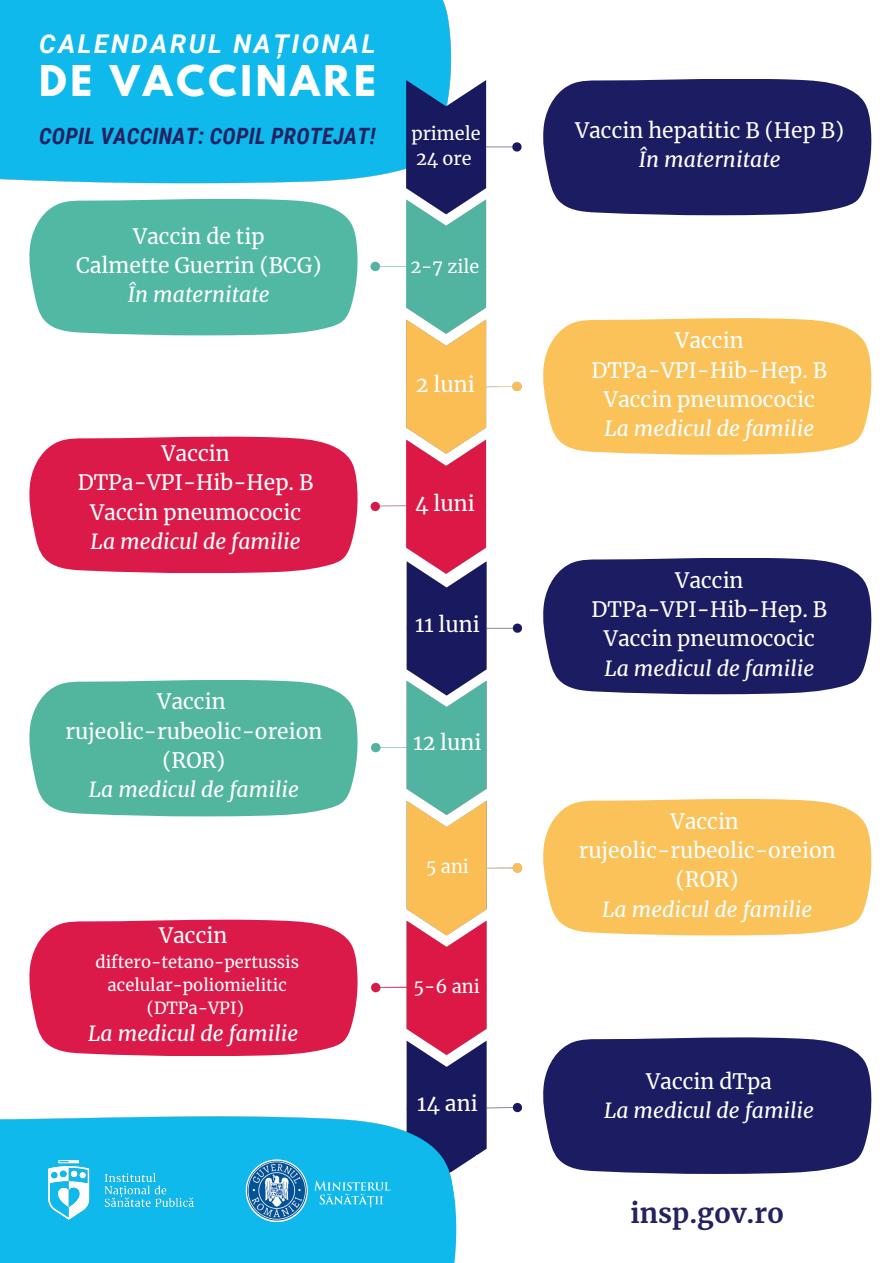
<style>
.page{position:relative;width:893px;height:1263px;background:#fff}
.page>*{position:absolute;margin:0;border:0;box-sizing:border-box;transform-origin:0 0}
.t1{font:700 37.5px "League Spartan";letter-spacing:.1em;color:#fff}
.t2{font:700 27px "Merriweather";color:#262262}
.t3{font:italic 700 25.88px "Roboto";letter-spacing:.1em;color:#fff}
.t4{font:italic 700 22.5px "Roboto Condensed";letter-spacing:.01em;color:#262262}
.t5{font:21px/29.2px "Merriweather";color:#fff;text-align:center}
.t6{font:italic 21px/29.2px "Merriweather";color:#fff;text-align:center}
.t7{font:18px/24.8px "Merriweather";color:#fff}
.t8{font:16.5px/23.1px "Merriweather";color:#fff;text-align:center}
.s1{font-style:italic}
.s2{font-style:normal}
</style>
<div class="page">
<img style="left:0;top:0;width:523px;height:1263px">
<svg style="left:29px;top:199px;width:328px;height:136px;background:#5cbca9"></svg>
<svg style="left:29px;top:437px;width:328px;height:136px;background:#de2956"></svg>
<svg style="left:29px;top:680px;width:328px;height:136px;background:#5dbaa4"></svg>
<div style="left:29px;top:920px;width:328px;height:136px;background:#dc1a4a"></div>
<svg style="left:543px;top:79px;width:328px;height:136px;background:#2a2b6c"></svg>
<svg style="left:543px;top:318px;width:328px;height:137px;background:#fac665"></svg>
<svg style="left:543px;top:558px;width:328px;height:136px;background:#2a2b6c"></svg>
<svg style="left:543px;top:799px;width:328px;height:136px;background:#fac664"></svg>
<svg style="left:543px;top:1037px;width:328px;height:137px;background:#2b2c6d"></svg>
<img style="left:23px;top:1051px;width:237px;height:212px">
<img style="left:244px;top:1158px;width:147px;height:64px">
<div style="left:476px;top:1156px;width:43px;height:107px;background:#fff"></div>
<svg style="left:450px;top:1165px;width:26px;height:98px"></svg>
<p class="t3" style="left:39px;top:29px;width:338px">CALENDARUL NAȚIONAL</p>
<p class="t1" style="left:39px;top:63px;width:338px">DE VACCINARE</p>
<h4 class="t4" style="left:39px;top:123px;width:338px">COPIL VACCINAT: COPIL PROTEJAT!</h4>
<h4 class="t5" style="left:76px;top:222px;width:247px">Vaccin de tip<br>Calmette Guerrin (BCG)<br><span class="s1">În maternitate</span></h4>
<h4 class="t5" style="left:78px;top:439px;width:237px">Vaccin<br>DTPa-VPI-Hib-Hep. B<br>Vaccin pneumococic<br><span class="s1">La medicul de familie</span></h4>
<h4 class="t5" style="left:65px;top:687px;width:258px">Vaccin rujeolic-rubeolic-oreion (ROR)<br><span class="s1">La medicul de familie</span></h4>
<h4 class="t5" style="left:159px;top:921px;width:70px">Vaccin</h4>
<p class="t8" style="left:95px;top:950px;width:205px">diftero-tetano-pertussis acelular-poliomielitic (DTPa-VPI)</p>
<p class="t6" style="left:88px;top:1019px;width:211px">La medicul de familie</p>
<p class="t7" style="left:411px;top:122px;width:71px">primele<br>24 ore</p>
<h1 class="t7" style="left:410px;top:254px;width:70px">2-7 zile</h1>
<h4 class="t5" style="left:416px;top:370px;width:60px">2 luni</h4>
<h4 class="t5" style="left:415px;top:488px;width:61px">4 luni</h4>
<h4 class="t5" style="left:415px;top:610px;width:66px">11 luni</h4>
<p class="t5" style="left:413px;top:728px;width:69px">12 luni</p>
<p class="t7" style="left:426px;top:854px;width:45px">5 ani</p>
<h3 class="t7" style="left:413px;top:975px;width:68px">5-6 ani</h3>
<h4 class="t5" style="left:417px;top:1089px;width:62px">14 ani</h4>
<p class="t5" style="left:575px;top:116px;width:271px">Vaccin hepatitic B (Hep B)<br><span class="s1">În maternitate</span></p>
<h4 class="t5" style="left:591px;top:326px;width:237px">Vaccin<br>DTPa-VPI-Hib-Hep. B<br>Vaccin pneumococic<br><span class="s1">La medicul de familie</span></h4>
<p class="t5" style="left:591px;top:566px;width:237px">Vaccin<br>DTPa-VPI-Hib-Hep. B<br>Vaccin pneumococic<br><span class="s1">La medicul de familie</span></p>
<h4 class="t5" style="left:579px;top:807px;width:258px">Vaccin rujeolic-rubeolic-oreion (ROR)<br><span class="s1">La medicul de familie</span></h4>
<h4 class="t6" style="left:604px;top:1067px;width:211px"><span class="s2">Vaccin dTpa<br></span>La medicul de familie</h4>
<h4 class="t2" style="left:630px;top:1197px;width:155px">insp.gov.ro</h4>
</div>
